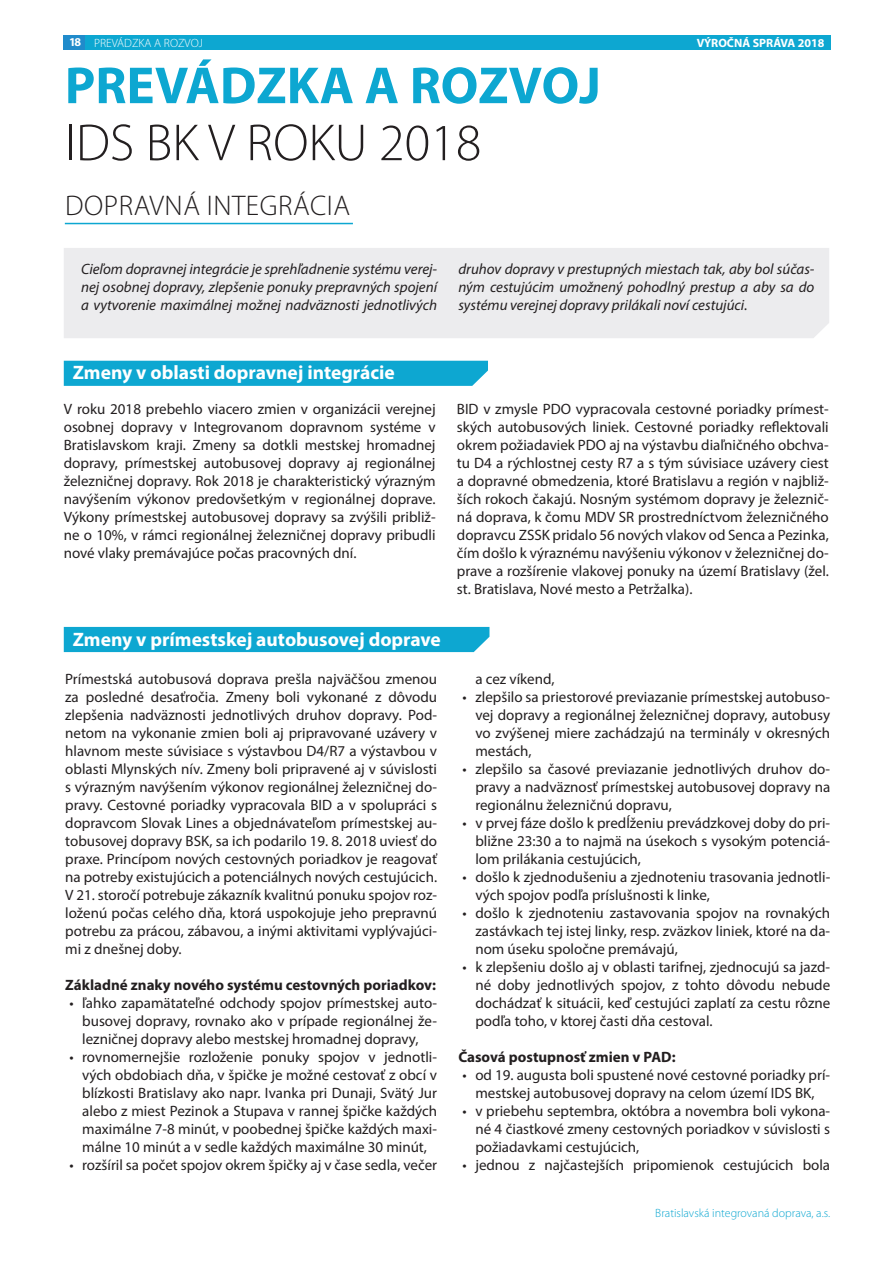
<style>
.page{position:relative;width:893px;height:1263px;background:#fff}
.page>*{position:absolute;margin:0;border:0;box-sizing:border-box;transform-origin:0 0}
.t1{font:700 52.5px "Myriad Pro";color:#0da7d1}
.t2{font:300 52.5px "Myriad Pro";color:#231f20}
.t3{font:300 28.5px "Myriad Pro";letter-spacing:.02em;color:#231f20}
.t4{font:700 19.5px "Myriad Pro";color:#fff}
.t5{font:15px/18px "Myriad Pro";color:#231f20;text-align:justify}
.t6{font:italic 15px/18px "Myriad Pro";color:#231f20;text-align:justify}
.t7{font:700 15px "Myriad Pro";color:#231f20}
.t8{font:300 12px "Myriad Pro";color:#0da7d1}
.t9{font:700 12px "Myriad Pro";color:#fff}
.t10{font:300 12px "Myriad Pro";color:#fff}
</style>
<div class="page">
<div style="left:64px;top:35px;width:766px;height:14px;background:#0da7d1"></div>
<div style="left:64px;top:35px;width:21px;height:14px;background:#208bcb"></div>
<div style="left:64px;top:248px;width:765px;height:90px;background:#ececee"></div>
<hr style="left:65px;top:223px;width:288px;height:1px;background:#0da7d1">
<div style="left:64px;top:361px;width:424px;height:25px;background:#0da7d1"></div>
<div style="left:64px;top:627px;width:425px;height:25px;background:#0da7d1"></div>
<p class="t9" style="left:69px;top:34px;width:13px">18</p>
<p class="t9" style="left:697px;top:35px;width:129px">VÝROČNÁ SPRÁVA 2018</p>
<p class="t10" style="left:94px;top:36px;width:110px">PREVÁDZKA A ROZVOJ</p>
<h1 class="t1" style="left:65px;top:51px;width:537px">PREVÁDZKA A ROZVOJ</h1>
<h1 class="t2" style="left:65px;top:114px;width:418px">IDS BK V ROKU 2018</h1>
<h2 class="t3" style="left:65px;top:190px;width:287px">DOPRAVNÁ INTEGRÁCIA</h2>
<p class="t6" style="left:81px;top:260px;width:358px">Cieľom dopravnej integrácie je sprehľadnenie systému verej&shy;nej osobnej dopravy, zlepšenie ponuky prepravných spojení a vytvorenie maximálnej možnej nadväznosti jednotlivých</p>
<p class="t6" style="left:458px;top:260px;width:358px">druhov dopravy v prestupných miestach tak, aby bol súčas&shy;ným cestujúcim umožnený pohodlný prestup a aby sa do systému verejnej dopravy prilákali noví cestujúci.</p>
<h3 class="t4" style="left:73px;top:360px;width:324px">Zmeny v oblasti dopravnej integrácie</h3>
<p class="t5" style="left:64px;top:400px;width:373px">V roku 2018 prebehlo viacero zmien v organizácii verejnej osobnej dopravy v Integrovanom dopravnom systéme v Bratislavskom kraji. Zmeny sa dotkli mestskej hromadnej dopravy, prímestskej autobusovej dopravy aj regionálnej železničnej dopravy. Rok 2018 je charakteristický výrazným navýšením výkonov predovšetkým v regionálnej doprave.<br>Výkony prímestskej autobusovej dopravy sa zvýšili približ&shy;ne o 10%, v rámci regionálnej železničnej dopravy pribudli nové vlaky premávajúce počas pracovných dní.</p>
<p class="t5" style="left:457px;top:400px;width:373px">BID v zmysle PDO vypracovala cestovné poriadky prímest&shy;ských autobusových liniek. Cestovné poriadky reflektovali okrem požiadaviek PDO aj na výstavbu diaľničného obchva&shy;tu D4 a rýchlostnej cesty R7 a s tým súvisiace uzávery ciest a dopravné obmedzenia, ktoré Bratislavu a región v najbliž&shy;ších rokoch čakajú. Nosným systémom dopravy je železnič&shy;ná doprava, k čomu MDV SR prostredníctvom železničného dopravcu ZSSK pridalo 56 nových vlakov od Senca a Pezinka, čím došlo k výraznému navýšeniu výkonov v železničnej do&shy;prave a rozšírenie vlakovej ponuky na území Bratislavy (žel. st. Bratislava, Nové mesto a Petržalka).</p>
<h3 class="t4" style="left:73px;top:626px;width:370px">Zmeny v prímestskej autobusovej doprave</h3>
<p class="t5" style="left:65px;top:670px;width:373px">Prímestská autobusová doprava prešla najväčšou zmenou za posledné desaťročia. Zmeny boli vykonané z dôvodu zlepšenia nadväznosti jednotlivých druhov dopravy. Pod&shy;netom na vykonanie zmien boli aj pripravované uzávery v hlavnom meste súvisiace s výstavbou D4/R7 a výstavbou v oblasti Mlynských nív. Zmeny boli pripravené aj v súvislosti s výrazným navýšením výkonov regionálnej železničnej do&shy;pravy. Cestovné poriadky vypracovala BID a v spolupráci s dopravcom Slovak Lines a objednávateľom prímestskej au&shy;tobusovej dopravy BSK, sa ich podarilo 19. 8. 2018 uviesť do praxe. Princípom nových cestovných poriadkov je reagovať na potreby existujúcich a potenciálnych nových cestujúcich.<br>V 21. storočí potrebuje zákazník kvalitnú ponuku spojov roz&shy;loženú počas celého dňa, ktorá uspokojuje jeho prepravnú potrebu za prácou, zábavou, a inými aktivitami vyplývajúci&shy;mi z dnešnej doby.</p>
<p class="t7" style="left:65px;top:975px;width:372px">Základné znaky nového systému cestovných poriadkov:</p>
<p class="t5" style="left:82px;top:994px;width:356px;text-indent:-13px">• ľahko zapamätateľné odchody spojov prímestskej auto&shy;busovej dopravy, rovnako ako v prípade regionálnej že&shy;lezničnej dopravy alebo mestskej hromadnej dopravy,</p>
<p class="t5" style="left:82px;top:1048px;width:356px;text-indent:-13px">• rovnomernejšie rozloženie ponuky spojov v jednotli&shy;vých obdobiach dňa, v špičke je možné cestovať z obcí v blízkosti Bratislavy ako napr. Ivanka pri Dunaji, Svätý Jur alebo z miest Pezinok a Stupava v rannej špičke každých maximálne 7-8 minút, v poobednej špičke každých maxi&shy;málne 10 minút a v sedle každých maximálne 30 minút,</p>
<p class="t5" style="left:69px;top:1156px;width:369px">• rozšíril sa počet spojov okrem špičky aj v čase sedla, večer</p>
<p class="t5" style="left:475px;top:670px;width:81px">a cez víkend,</p>
<p class="t5" style="left:475px;top:688px;width:356px;text-indent:-13px">• zlepšilo sa priestorové previazanie prímestskej autobuso&shy;vej dopravy a regionálnej železničnej dopravy, autobusy vo zvýšenej miere zachádzajú na terminály v okresných mestách,</p>
<p class="t5" style="left:475px;top:760px;width:356px;text-indent:-13px">• zlepšilo sa časové previazanie jednotlivých druhov do&shy;pravy a nadväznosť prímestskej autobusovej dopravy na regionálnu železničnú dopravu,</p>
<p class="t5" style="left:475px;top:814px;width:356px;text-indent:-13px">• v prvej fáze došlo k predĺženiu prevádzkovej doby do pri&shy;bližne 23:30 a to najmä na úsekoch s vysokým potenciá&shy;lom prilákania cestujúcich,</p>
<p class="t5" style="left:475px;top:868px;width:356px;text-indent:-13px">• došlo k zjednodušeniu a zjednoteniu trasovania jednotli&shy;vých spojov podľa príslušnosti k linke,</p>
<p class="t5" style="left:475px;top:904px;width:356px;text-indent:-13px">• došlo k zjednoteniu zastavovania spojov na rovnakých zastávkach tej istej linky, resp. zväzkov liniek, ktoré na da&shy;nom úseku spoločne premávajú,</p>
<p class="t5" style="left:475px;top:958px;width:356px;text-indent:-13px">• k zlepšeniu došlo aj v oblasti tarifnej, zjednocujú sa jazd&shy;né doby jednotlivých spojov, z tohto dôvodu nebude dochádzať k situácii, keď cestujúci zaplatí za cestu rôzne podľa toho, v ktorej časti dňa cestoval.</p>
<p class="t7" style="left:458px;top:1047px;width:219px">Časová postupnosť zmien v PAD:</p>
<p class="t5" style="left:463px;top:1066px;width:369px;text-align:center">• od 19. augusta boli spustené nové cestovné poriadky prí&shy;mestskej autobusovej dopravy na celom území IDS BK,</p>
<p class="t5" style="left:475px;top:1102px;width:356px;text-indent:-13px">• v priebehu septembra, októbra a novembra boli vykona&shy;né 4 čiastkové zmeny cestovných poriadkov v súvislosti s požiadavkami cestujúcich,</p>
<p class="t5" style="left:463px;top:1156px;width:369px">• jednou z najčastejších pripomienok cestujúcich bola</p>
<p class="t8" style="left:655px;top:1206px;width:176px">Bratislavská integrovaná doprava, a.s.</p>
</div>
